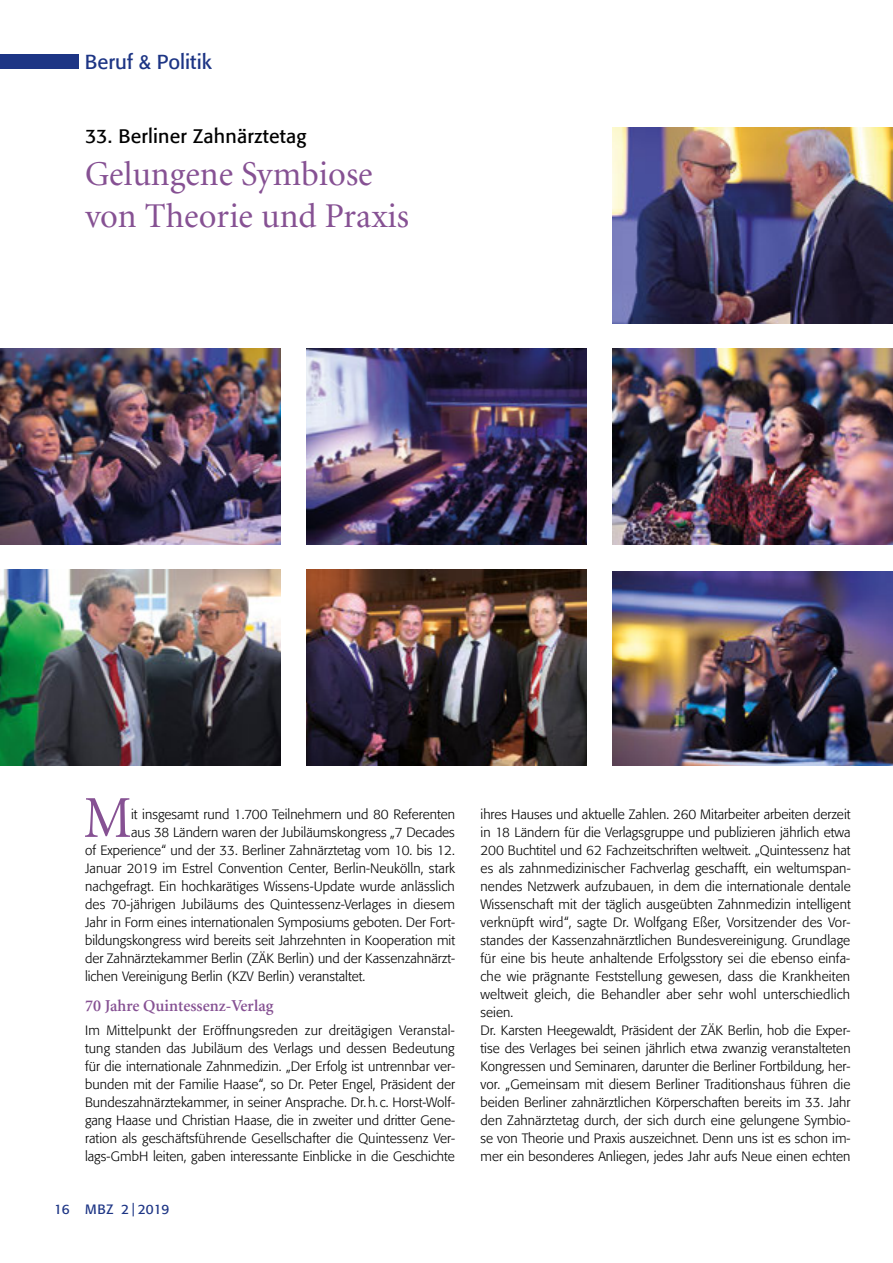
<style>
.page{position:relative;width:893px;height:1263px;background:#fff}
.page>*{position:absolute;margin:0;border:0;box-sizing:border-box;transform-origin:0 0}
.t1{font:59.55px "Minion";color:#865193;scale:.9 1}
.t2{font:34.5px/42px "Minion";color:#865193}
.t3{font:20.25px "Formata";color:#1d3585}
.t4{font:19.5px "Formata";letter-spacing:.01em;color:#000}
.t5{font:600 16.5px "Minion";color:#865193}
.t6{font:300 13.5px/18px "Formata";color:#000;text-align:justify}
.t7{font:13.5px "Formata";letter-spacing:.01em;color:#1d3585}
</style>
<div class="page">
<div style="left:0;top:54px;width:79px;height:14px;background:#1d3585"></div>
<img style="left:612px;top:571px;width:281px;height:194px">
<img style="left:306px;top:348px;width:281px;height:196px">
<img style="left:306px;top:570px;width:281px;height:195px">
<img style="left:612px;top:128px;width:281px;height:195px">
<img style="left:0;top:348px;width:281px;height:196px">
<img style="left:0;top:570px;width:281px;height:195px">
<img style="left:612px;top:348px;width:281px;height:196px">
<h3 class="t3" style="left:85px;top:49px;width:129px">Beruf &amp; Politik</h3>
<h3 class="t4" style="left:85px;top:124px;width:223px">33. Berliner Zahnärztetag</h3>
<h2 class="t2" style="left:85px;top:154px;width:325px">Gelungene Symbiose von Theorie und Praxis</h2>
<h1 class="t1" style="left:84px;top:788px;width:55px">M</h1>
<p class="t6" style="left:131px;top:805px;width:325px">it insgesamt rund 1.700 Teilnehmern und 80 Referenten</p>
<p class="t6" style="left:131px;top:823px;width:325px">aus 38 Ländern waren der Jubiläumskongress „7 Decades</p>
<p class="t6" style="left:85px;top:841px;width:371px">of Experience“ und der 33. Berliner Zahnärztetag vom 10. bis 12.</p>
<p class="t6" style="left:85px;top:859px;width:371px">Januar 2019 im Estrel Convention Center, Berlin-Neukölln, stark</p>
<p class="t6" style="left:85px;top:877px;width:371px">nachgefragt. Ein hochkarätiges Wissens-Update wurde anlässlich</p>
<p class="t6" style="left:85px;top:895px;width:372px">des 70-jährigen Jubiläums des Quintessenz-Verlages in diesem</p>
<p class="t6" style="left:85px;top:913px;width:371px">Jahr in Form eines internationalen Symposiums geboten. Der Fort-</p>
<p class="t6" style="left:85px;top:931px;width:371px">bildungskongress wird bereits seit Jahrzehnten in Kooperation mit</p>
<p class="t6" style="left:85px;top:949px;width:372px">der Zahnärztekammer Berlin (ZÄK Berlin) und der Kassenzahnärzt-</p>
<p class="t6" style="left:85px;top:967px;width:282px">lichen Vereinigung Berlin (KZV Berlin) veranstaltet.</p>
<p class="t5" style="left:85px;top:997px;width:190px">70 Jahre Quintessenz-Verlag</p>
<p class="t6" style="left:85px;top:1021px;width:372px">Im Mittelpunkt der Eröffnungsreden zur dreitägigen Veranstal&shy;tung standen das Jubiläum des Verlags und dessen Bedeutung für die internationale Zahnmedizin. „Der Erfolg ist untrennbar ver&shy;bunden mit der Familie Haase“, so Dr. Peter Engel, Präsident der Bundeszahnärztekammer, in seiner Ansprache. Dr. h. c. Horst-Wolf&shy;gang Haase und Christian Haase, die in zweiter und dritter Gene&shy;ration als geschäftsführende Gesellschafter die Quintessenz Ver&shy;lags-GmbH leiten, gaben interessante Einblicke in die Geschichte</p>
<p class="t7" style="left:54px;top:1201px;width:117px">16 MBZ 2 | 2019</p>
<p class="t6" style="left:480px;top:805px;width:372px;text-align:left">ihres Hauses und aktuelle Zahlen. 260 Mitarbeiter arbeiten derzeit in 18 Ländern für die Verlagsgruppe und publizieren jährlich etwa 200 Buchtitel und 62 Fachzeitschriften weltweit. „Quintessenz hat es als zahnmedizinischer Fachverlag geschafft, ein weltumspan&shy;nendes Netzwerk aufzubauen, in dem die internationale dentale Wissenschaft mit der täglich ausgeübten Zahnmedizin intelligent verknüpft wird“, sagte Dr. Wolfgang Eßer, Vorsitzender des Vor&shy;standes der Kassenzahnärztlichen Bundesvereinigung. Grundlage für eine bis heute anhaltende Erfolgsstory sei die ebenso einfa&shy;che wie prägnante Feststellung gewesen, dass die Krankheiten weltweit gleich, die Behandler aber sehr wohl unterschiedlich seien.<br>Dr. Karsten Heegewaldt, Präsident der ZÄK Berlin, hob die Exper&shy;tise des Verlages bei seinen jährlich etwa zwanzig veranstalteten Kongressen und Seminaren, darunter die Berliner Fortbildung, her&shy;vor. „Gemeinsam mit diesem Berliner Traditionshaus führen die beiden Berliner zahnärztlichen Körperschaften bereits im 33. Jahr den Zahnärztetag durch, der sich durch eine gelungene Symbio&shy;se von Theorie und Praxis auszeichnet. Denn uns ist es schon im&shy;mer ein besonderes Anliegen, jedes Jahr aufs Neue einen echten</p>
</div>
